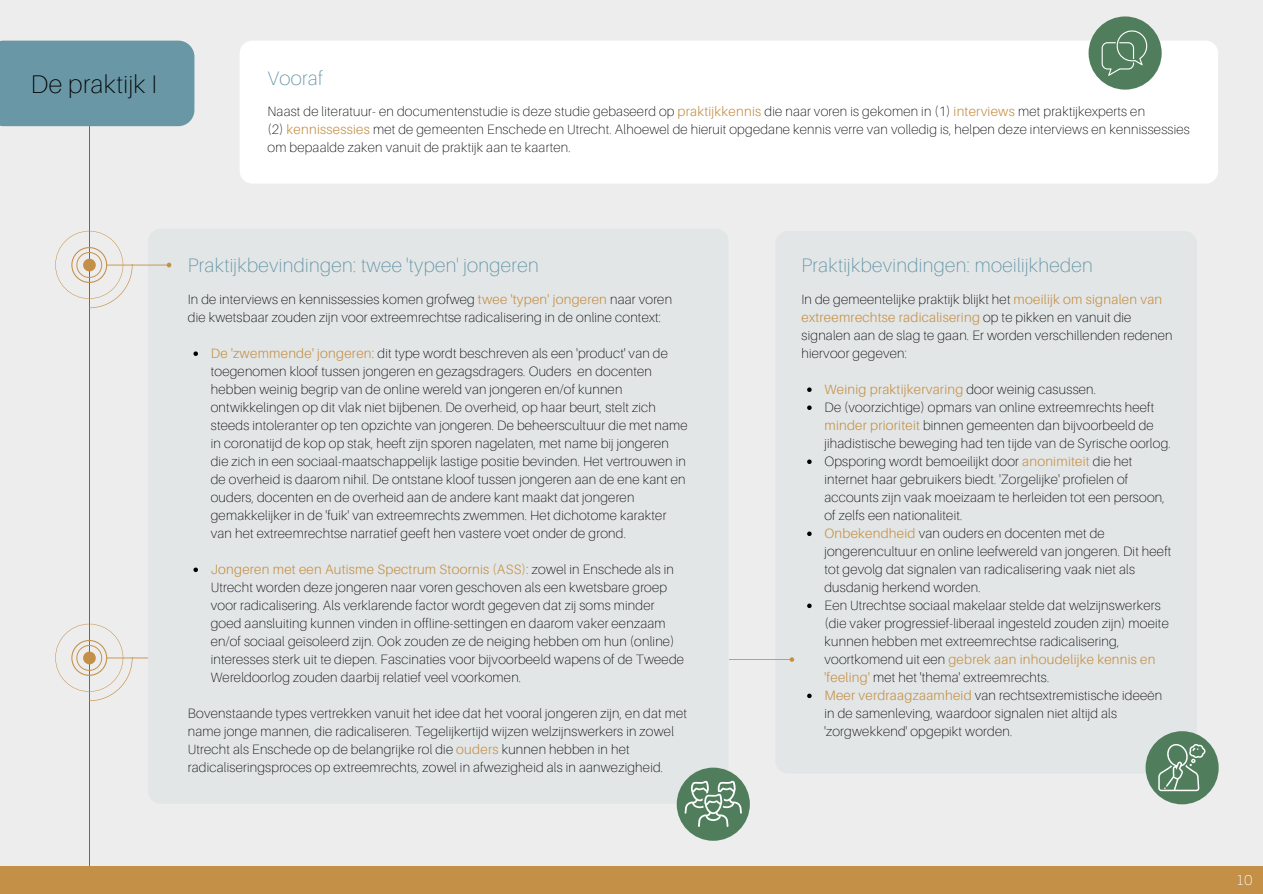
<style>
.page{position:relative;width:1263px;height:894px;background:#fff}
.page>*{position:absolute;margin:0;border:0;box-sizing:border-box;transform-origin:0 0}
.t1{font:100 25.5px "Aileron";letter-spacing:.02em;color:#000}
.t2{font:100 19.5px "Aileron";letter-spacing:.02em;color:#5c90a2}
.t3{font:15px "Akzentica 4 F Light";color:#f4f4f4}
.t4{font:100 13.5px/18px "Aileron";letter-spacing:.02em;color:#000}
.s1{font-weight:300;color:#c49047}
</style>
<div class="page">
<div style="left:0;top:0;width:1263px;height:893px;background:#ededed"></div>
<div style="left:0;top:866px;width:1263px;height:27px;background:#c49047"></div>
<div style="left:240px;top:41px;width:978px;height:142px;background:#fff;border-radius:13px"></div>
<div style="left:775px;top:231px;width:422px;height:542px;background:#e3e6e7;border-radius:13px"></div>
<svg style="left:790px;top:657px;width:4px;height:4px"></svg>
<div style="left:148px;top:228px;width:580px;height:575px;background:#e3e6e7;border-radius:13px"></div>
<div style="left:1145px;top:731px;width:74px;height:73px;background:#507e5d;border-radius:50%"></div>
<svg style="left:1158px;top:744px;width:47px;height:47px"></svg>
<svg style="left:0;top:41px;width:198px;height:825px"></svg>
<div style="left:677px;top:767px;width:73px;height:73px;background:#507e5d;border-radius:50%"></div>
<svg style="left:685px;top:780px;width:57px;height:46px"></svg>
<div style="left:1088px;top:16px;width:74px;height:74px;background:#507e5d;border-radius:50%"></div>
<svg style="left:1102px;top:30px;width:46px;height:46px"></svg>
<svg style="left:807px;top:387px;width:5px;height:5px"></svg>
<svg style="left:807px;top:405px;width:5px;height:5px"></svg>
<svg style="left:807px;top:459px;width:5px;height:5px"></svg>
<svg style="left:807px;top:531px;width:5px;height:5px"></svg>
<svg style="left:807px;top:603px;width:5px;height:5px"></svg>
<svg style="left:807px;top:693px;width:5px;height:5px"></svg>
<h1 class="t1" style="left:31px;top:68px;width:128px">De praktijk I</h1>
<h2 class="t2" style="left:267px;top:66px;width:57px">Vooraf</h2>
<p class="t4" style="left:267px;top:102px;width:924px">Naast de literatuur- en documentenstudie is deze studie gebaseerd op <span class="s1">praktijkkennis</span> die naar voren is gekomen in (1) <span class="s1">interviews</span> met praktijkexperts en<br>(2) <span class="s1">kennissessies</span> met de gemeenten Enschede en Utrecht. Alhoewel de hieruit opgedane kennis verre van volledig is, helpen deze interviews en kennissessies om bepaalde zaken vanuit de praktijk aan te kaarten.</p>
<h2 class="t2" style="left:188px;top:253px;width:352px">Praktijkbevindingen: twee 'typen' jongeren</h2>
<p class="t4" style="left:188px;top:290px;width:486px">In de interviews en kennissessies komen grofweg <span class="s1">twee 'typen' jongeren</span> naar voren die kwetsbaar zouden zijn voor extreemrechtse radicalisering in de online context:</p>
<p class="t4" style="left:211px;top:344px;width:478px"><span class="s1">De 'zwemmende' jongeren:</span> dit type wordt beschreven als een 'product' van de toegenomen kloof tussen jongeren en gezagsdragers. Ouders en docenten hebben weinig begrip van de online wereld van jongeren en/of kunnen ontwikkelingen op dit vlak niet bijbenen. De overheid, op haar beurt, stelt zich steeds intoleranter op ten opzichte van jongeren. De beheerscultuur die met name in coronatijd de kop op stak, heeft zijn sporen nagelaten, met name bij jongeren die zich in een sociaal-maatschappelijk lastige positie bevinden. Het vertrouwen in de overheid is daarom nihil. De ontstane kloof tussen jongeren aan de ene kant en ouders, docenten en de overheid aan de andere kant maakt dat jongeren gemakkelijker in de 'fuik' van extreemrechts zwemmen. Het dichotome karakter van het extreemrechtse narratief geeft hen vastere voet onder de grond.</p>
<p class="t4" style="left:211px;top:560px;width:475px"><span class="s1">Jongeren met een Autisme Spectrum Stoornis (ASS):</span> zowel in Enschede als in Utrecht worden deze jongeren naar voren geschoven als een kwetsbare groep voor radicalisering. Als verklarende factor wordt gegeven dat zij soms minder goed aansluiting kunnen vinden in offline-settingen en daarom vaker eenzaam en/of sociaal geïsoleerd zijn. Ook zouden ze de neiging hebben om hun (online) interesses sterk uit te diepen. Fascinaties voor bijvoorbeeld wapens of de Tweede Wereldoorlog zouden daarbij relatief veel voorkomen.</p>
<p class="t4" style="left:188px;top:704px;width:500px">Bovenstaande types vertrekken vanuit het idee dat het vooral jongeren zijn, en dat met name jonge mannen, die radicaliseren. Tegelijkertijd wijzen welzijnswerkers in zowel Utrecht als Enschede op de belangrijke rol die <span class="s1">ouders</span> kunnen hebben in het radicaliseringsproces op extreemrechts, zowel in afwezigheid als in aanwezigheid.</p>
<h2 class="t2" style="left:801px;top:253px;width:293px">Praktijkbevindingen: moeilijkheden</h2>
<p class="t4" style="left:801px;top:290px;width:372px">In de gemeentelijke praktijk blijkt het <span class="s1">moeilijk om signalen van extreemrechtse radicalisering</span> op te pikken en vanuit die signalen aan de slag te gaan. Er worden verschillenden redenen hiervoor gegeven:</p>
<p class="t4" style="left:824px;top:380px;width:348px"><span class="s1">Weinig praktijkervaring</span> door weinig casussen.<br>De (voorzichtige) opmars van online extreemrechts heeft <span class="s1">minder prioriteit</span> binnen gemeenten dan bijvoorbeeld de jihadistische beweging had ten tijde van de Syrische oorlog.<br>Opsporing wordt bemoeilijkt door <span class="s1">anonimiteit</span> die het internet haar gebruikers biedt. 'Zorgelijke' profielen of accounts zijn vaak moeizaam te herleiden tot een persoon, of zelfs een nationaliteit.<br><span class="s1">Onbekendheid</span> van ouders en docenten met de jongerencultuur en online leefwereld van jongeren. Dit heeft tot gevolg dat signalen van radicalisering vaak niet als dusdanig herkend worden.<br>Een Utrechtse sociaal makelaar stelde dat welzijnswerkers (die vaker progressief-liberaal ingesteld zouden zijn) moeite kunnen hebben met extreemrechtse radicalisering, voortkomend uit een <span class="s1">gebrek aan inhoudelijke kennis en 'feeling'</span> met het 'thema' extreemrechts.<br><span class="s1">Meer verdraagzaamheid</span> van rechtsextremistische ideeën in de samenleving, waardoor signalen niet altijd als 'zorgwekkend' opgepikt worden.</p>
<p class="t3" style="left:1237px;top:874px;width:17px">10</p>
</div>
